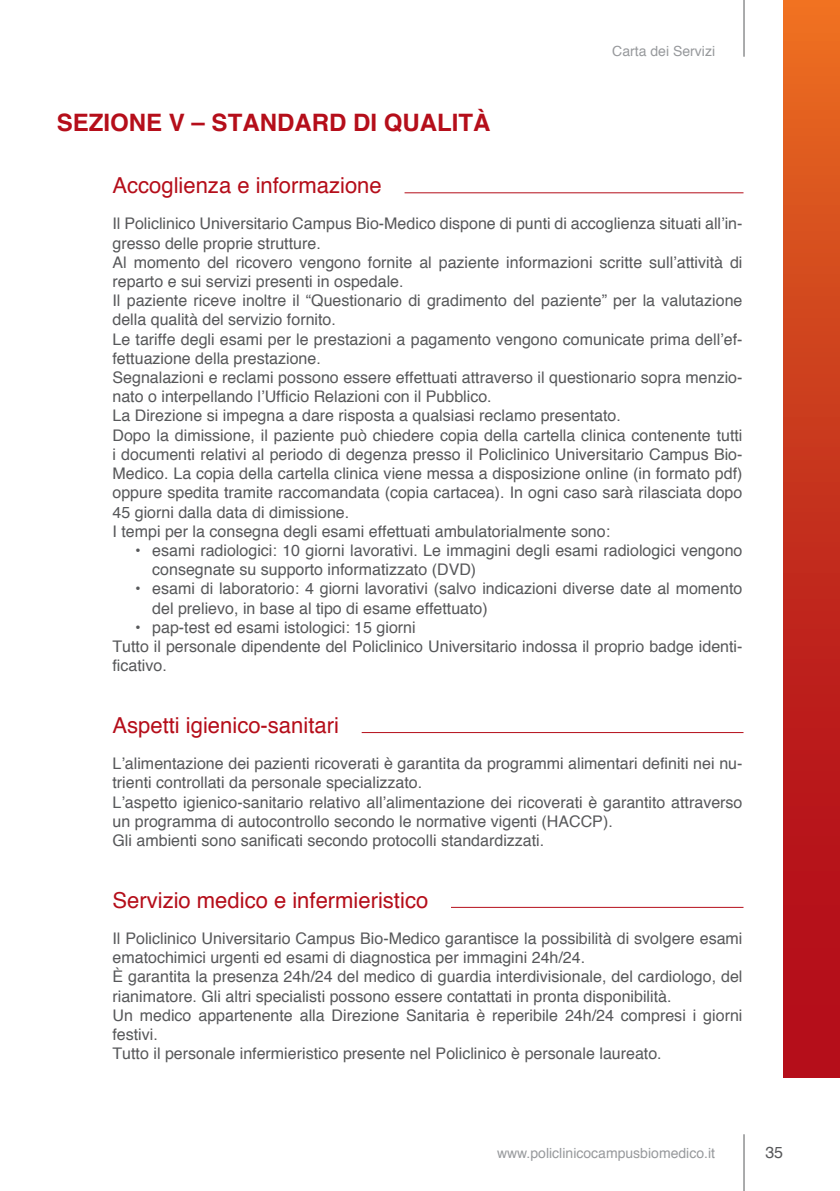
<style>
.page{position:relative;width:840px;height:1191px;background:#fff}
.page>*{position:absolute;margin:0;border:0;box-sizing:border-box;transform-origin:0 0}
.t1{font:700 24px "Helvetica";color:#b50e1a}
.t2{font:22px "Helvetica";color:#b50e1a}
.t3{font:16px/19.2px "Helvetica";color:#57585a}
.t4{font:14px "Helvetica";color:#97999c}
</style>
<div class="page">
<div style="left:782px;top:0;width:57px;height:1077px;background:linear-gradient(to bottom,#e66820,#ab0019)"></div>
<hr style="left:743px;top:0;width:1px;height:57px;background:#57585a">
<hr style="left:743px;top:1134px;width:1px;height:57px;background:#57585a">
<hr style="left:404px;top:192px;width:339px;height:1px;background:#b50e1a">
<hr style="left:361px;top:732px;width:382px;height:1px;background:#b50e1a">
<hr style="left:450px;top:907px;width:293px;height:1px;background:#b50e1a">
<h1 class="t1" style="left:57px;top:104px;width:435px">SEZIONE V – STANDARD DI QUALITÀ</h1>
<h2 class="t2" style="left:112px;top:169px;width:270px">Accoglienza e informazione</h2>
<p class="t4" style="left:612px;top:40px;width:104px">Carta dei Servizi</p>
<p class="t3" style="left:112px;top:215px;width:631px">Il Policlinico Universitario Campus Bio-Medico dispone di punti di accoglienza situati all’in&shy;gresso delle proprie strutture.<br>Al momento del ricovero vengono fornite al paziente informazioni scritte sull’attività di reparto e sui servizi presenti in ospedale.<br>Il paziente riceve inoltre il “Questionario di gradimento del paziente” per la valutazione della qualità del servizio fornito.<br>Le tariffe degli esami per le prestazioni a pagamento vengono comunicate prima dell’ef&shy;fettuazione della prestazione.<br>Segnalazioni e reclami possono essere effettuati attraverso il questionario sopra menzio&shy;nato o interpellando l’Ufficio Relazioni con il Pubblico.<br>La Direzione si impegna a dare risposta a qualsiasi reclamo presentato.<br>Dopo la dimissione, il paziente può chiedere copia della cartella clinica contenente tutti i documenti relativi al periodo di degenza presso il Policlinico Universitario Campus Bio-Medico. La copia della cartella clinica viene messa a disposizione online (in formato pdf) oppure spedita tramite raccomandata (copia cartacea). In ogni caso sarà rilasciata dopo 45 giorni dalla data di dimissione.<br>I tempi per la consegna degli esami effettuati ambulatorialmente sono:</p>
<p class="t3" style="left:152px;top:541px;width:591px;text-indent:-17px">• esami radiologici: 10 giorni lavorativi. Le immagini degli esami radiologici vengono consegnate su supporto informatizzato (DVD)</p>
<p class="t3" style="left:152px;top:579px;width:591px;text-indent:-17px">• esami di laboratorio: 4 giorni lavorativi (salvo indicazioni diverse date al momento del prelievo, in base al tipo di esame effettuato)</p>
<p class="t3" style="left:112px;top:618px;width:631px;text-indent:23px">• pap-test ed esami istologici: 15 giorni<br>Tutto il personale dipendente del Policlinico Universitario indossa il proprio badge identi&shy;ficativo.</p>
<h2 class="t2" style="left:112px;top:708px;width:228px">Aspetti igienico-sanitari</h2>
<p class="t3" style="left:112px;top:754px;width:631px">L’alimentazione dei pazienti ricoverati è garantita da programmi alimentari definiti nei nu&shy;trienti controllati da personale specializzato.<br>L’aspetto igienico-sanitario relativo all’alimentazione dei ricoverati è garantito attraverso un programma di autocontrollo secondo le normative vigenti (HACCP).<br>Gli ambienti sono sanificati secondo protocolli standardizzati.</p>
<h2 class="t2" style="left:112px;top:883px;width:317px">Servizio medico e infermieristico</h2>
<p class="t3" style="left:112px;top:929px;width:631px">Il Policlinico Universitario Campus Bio-Medico garantisce la possibilità di svolgere esami ematochimici urgenti ed esami di diagnostica per immagini 24h/24.<br>È garantita la presenza 24h/24 del medico di guardia interdivisionale, del cardiologo, del rianimatore. Gli altri specialisti possono essere contattati in pronta disponibilità.<br>Un medico appartenente alla Direzione Sanitaria è reperibile 24h/24 compresi i giorni festivi.<br>Tutto il personale infermieristico presente nel Policlinico è personale laureato.</p>
<p class="t4" style="left:496px;top:1141px;width:219px">www.policlinicocampusbiomedico.it</p>
<p class="t3" style="left:765px;top:1142px;width:19px">35</p>
</div>
